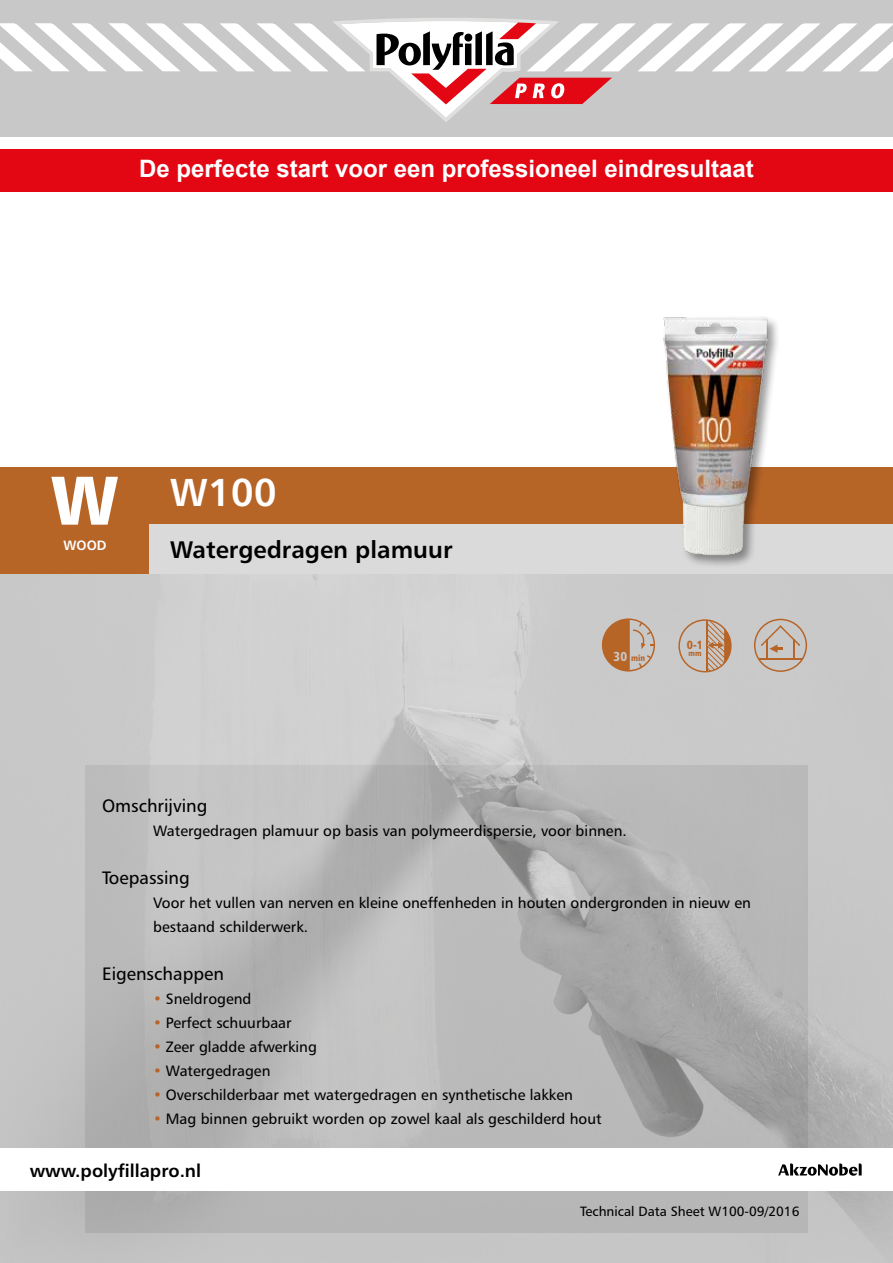
<style>
.page{position:relative;width:893px;height:1263px;background:#fff}
.page>*{position:absolute;margin:0;border:0;box-sizing:border-box;transform-origin:0 0}
.t1{font:69px "Humanist 777 BT Black B";color:#fff}
.t2{font:39px "Humanist 777 BT Bold B";color:#fff}
.t3{font:700 24px "Arial";color:#fff}
.t4{font:24px "Humanist 777 BT Bold B";color:#000}
.t5{font:18px "Humanist 777 BT Roman B";color:#000}
.t6{font:18px "Humanist 777 BT Bold B";color:#000}
.t7{font:15px/24px "Humanist 777 BT Roman B";color:#000}
.t8{font:13.5px "Humanist 777 BT Roman B";color:#000}
.t9{font:13.5px "Humanist 777 BT Bold B";color:#fff}
.t10{font:11.85px "Humanist 777 BT Black Condensed B";color:#b76427}
.t11{font:8.7px "Humanist BLC";color:#b76427}
.t12{font:7.95px "Humanist 777 BT Black Condensed B";color:#b76427}
.s1{font-size:12.9px;color:#c8c8c8}
.s2{color:#b76427}
</style>
<div class="page">
<img style="left:0;top:574px;width:893px;height:689px">
<div style="left:136px;top:512px;width:757px;height:62px;background:#dadada"></div>
<div style="left:0;top:0;width:893px;height:136px;background:#c8c8c8"></div>
<div style="left:0;top:149px;width:893px;height:42px;background:#e30613"></div>
<div style="left:0;top:1148px;width:893px;height:43px;background:#fff"></div>
<svg style="left:778px;top:1163px;width:84px;height:13px"></svg>
<div style="left:21px;top:467px;width:872px;height:57px;background:#b76427"></div>
<div style="left:0;top:467px;width:149px;height:107px;background:#b76427"></div>
<svg style="left:678px;top:619px;width:54px;height:53px"></svg>
<div style="left:680px;top:621px;width:50px;height:50px;background:#c8c8c8;border-radius:50%"></div>
<svg style="left:706px;top:620px;width:25px;height:51px"></svg>
<svg style="left:602px;top:619px;width:52px;height:52px;background:#bf9678"></svg>
<div style="left:662px;top:316px;width:119px;height:253px;background:#000;opacity:.4"></div>
<img style="left:662px;top:316px;width:119px;height:243px">
<svg style="left:0;top:18px;width:893px;height:104px"></svg>
<svg style="left:754px;top:619px;width:53px;height:53px"></svg>
<div style="left:755px;top:620px;width:51px;height:50px;background:#c8c8c8;border-radius:50%"></div>
<hr style="left:759px;top:658px;width:43px;height:2px;background:#b76427">
<svg style="left:761px;top:625px;width:39px;height:33px"></svg>
<h3 class="t3" style="left:139px;top:152px;width:616px">De perfecte start voor een professioneel eindresultaat</h3>
<h1 class="t1" style="left:51px;top:456px;width:70px">W</h1>
<p class="t9" style="left:64px;top:537px;width:45px">WOOD</p>
<h2 class="t2" style="left:170px;top:468px;width:108px">W100</h2>
<h3 class="t4" style="left:170px;top:534px;width:284px">Watergedragen plamuur</h3>
<p class="t11" style="left:614px;top:652px;width:33px"><span class="s1">30</span> min</p>
<p class="t10" style="left:687px;top:637px;width:18px">0-1</p>
<p class="t12" style="left:688px;top:648px;width:15px">mm</p>
<p class="t5" style="left:102px;top:794px;width:107px">Omschrijving</p>
<p class="t7" style="left:153px;top:818px;width:475px">Watergedragen plamuur op basis van polymeerdispersie, voor binnen.</p>
<p class="t5" style="left:102px;top:866px;width:89px">Toepassing</p>
<p class="t7" style="left:153px;top:890px;width:599px">Voor het vullen van nerven en kleine oneffenheden in houten ondergronden in nieuw en bestaand schilderwerk.</p>
<p class="t5" style="left:102px;top:962px;width:123px">Eigenschappen</p>
<p class="t7" style="left:153px;top:986px;width:100px"><span class="s2">•</span> Sneldrogend</p>
<p class="t7" style="left:153px;top:1010px;width:140px"><span class="s2">•</span> Perfect schuurbaar</p>
<p class="t7" style="left:153px;top:1034px;width:165px"><span class="s2">•</span> Zeer gladde afwerking</p>
<p class="t7" style="left:153px;top:1058px;width:119px"><span class="s2">•</span> Watergedragen</p>
<p class="t7" style="left:153px;top:1082px;width:421px"><span class="s2">•</span> Overschilderbaar met watergedragen en synthetische lakken</p>
<p class="t7" style="left:153px;top:1106px;width:450px"><span class="s2">•</span> Mag binnen gebruikt worden op zowel kaal als geschilderd hout</p>
<p class="t6" style="left:30px;top:1159px;width:173px">www.polyfillapro.nl</p>
<p class="t8" style="left:580px;top:1202px;width:221px">Technical Data Sheet W100-09/2016</p>
</div>
